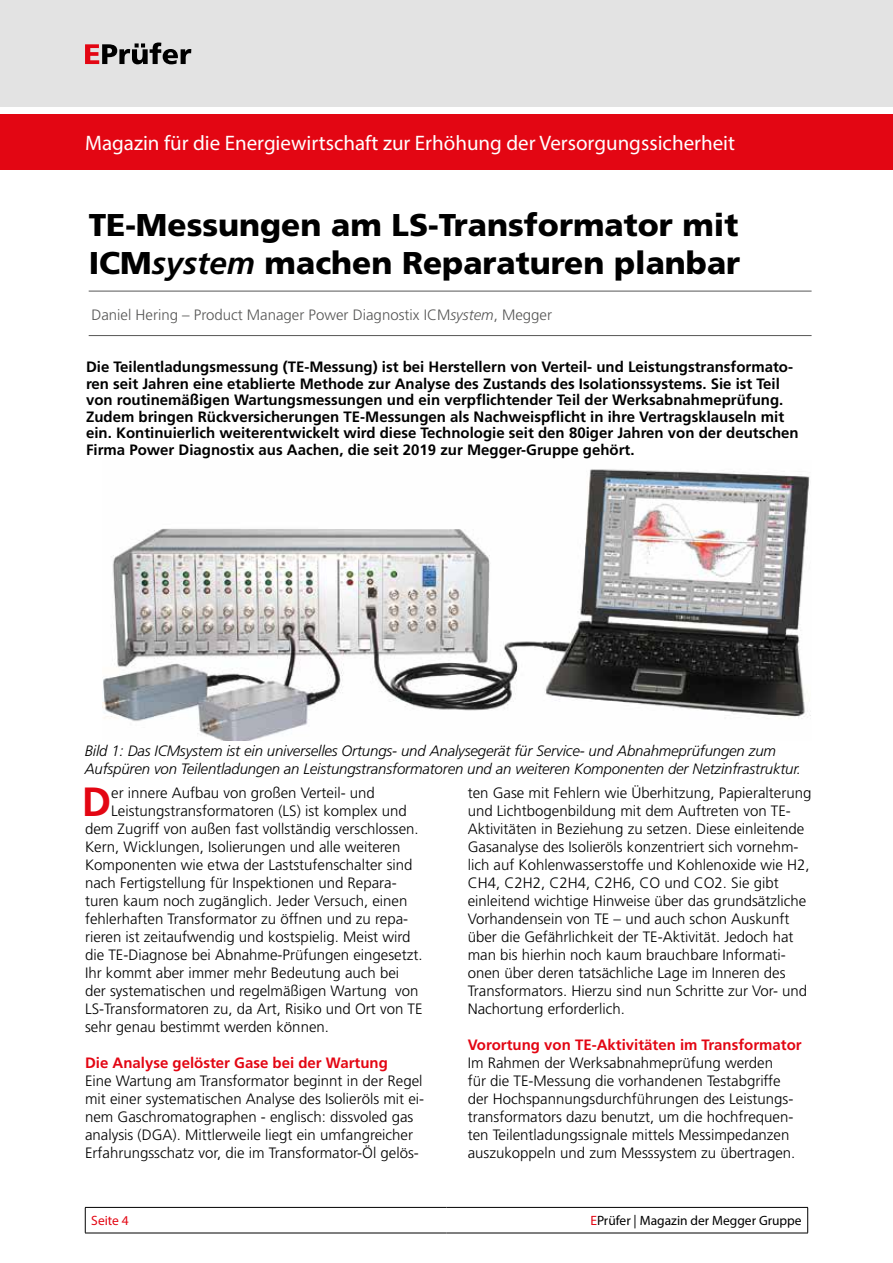
<style>
.page{position:relative;width:893px;height:1263px;background:#fff}
.page>*{position:absolute;margin:0;border:0;box-sizing:border-box;transform-origin:0 0}
.t1{font:700 40.8px "Frutiger LT Pro";color:#e30613}
.t2{font:900 31.5px/37.5px "Frutiger LT Pro";color:#000}
.t3{font:21px "Myriad Pro";color:#fff}
.t4{font:300 15px/18px "Frutiger LT Pro";color:#000}
.t5{font:700 15px/16.5px "Frutiger LT Pro";color:#000}
.t6{font:italic 300 15px/18px "Frutiger LT Pro";letter-spacing:-.01em;color:#000}
.t7{font:700 15px "Frutiger LT Pro";color:#e30613}
.t8{font:300 15px "Frutiger LT Pro";color:#575756}
.t9{font:13.5px "Myriad Pro";color:#000}
.t10{font:13.5px "Myriad Pro";color:#e30613}
.s1{font-weight:700;font-style:italic}
.s2{font-style:italic}
.s3{color:#e30613}
</style>
<div class="page">
<img style="left:102px;top:469px;width:709px;height:272px">
<div style="left:0;top:0;width:893px;height:106px;background:#e3e3e3"></div>
<svg style="left:85px;top:43px;width:106px;height:21px"></svg>
<div style="left:0;top:115px;width:893px;height:55px;background:#e30613"></div>
<hr style="left:85px;top:1207px;width:361px;height:1px;background:#000">
<svg style="left:85px;top:1207px;width:1px;height:26px"></svg>
<hr style="left:446px;top:1207px;width:362px;height:1px;background:#000">
<svg style="left:807px;top:1207px;width:1px;height:26px"></svg>
<hr style="left:85px;top:1233px;width:361px;height:1px;background:#000">
<hr style="left:446px;top:1233px;width:362px;height:1px;background:#000">
<hr style="left:89px;top:291px;width:723px;height:1px;background:#575756">
<hr style="left:89px;top:335px;width:723px;height:1px;background:#575756">
<h3 class="t3" style="left:85px;top:130px;width:652px">Magazin für die Energiewirtschaft zur Erhöhung der Versorgungssicherheit</h3>
<h2 class="t2" style="left:89px;top:206px;width:653px">TE-Messungen am LS-Transformator mit<br>ICM<span class="s1">system</span> machen Reparaturen planbar</h2>
<p class="t8" style="left:91px;top:306px;width:462px">Daniel Hering – Product Manager Power Diagnostix ICM<span class="s2">system</span>, Megger</p>
<p class="t5" style="left:86px;top:359px;width:714px">Die Teilentladungsmessung (TE-Messung) ist bei Herstellern von Verteil- und Leistungstransformato&shy;ren seit Jahren eine etablierte Methode zur Analyse des Zustands des Isolationssystems. Sie ist Teil von routinemäßigen Wartungsmessungen und ein verpflichtender Teil der Werksabnahmeprüfung.<br>Zudem bringen Rückversicherungen TE-Messungen als Nachweispflicht in ihre Vertragsklauseln mit ein. Kontinuierlich weiterentwickelt wird diese Technologie seit den 80iger Jahren von der deutschen Firma Power Diagnostix aus Aachen, die seit 2019 zur Megger-Gruppe gehört.</p>
<p class="t6" style="left:85px;top:742px;width:718px">Bild 1: Das ICMsystem ist ein universelles Ortungs- und Analysegerät für Service- und Abnahmeprüfungen zum<br>Aufspüren von Teilentladungen an Leistungstransformatoren und an weiteren Komponenten der Netzinfrastruktur.</p>
<h1 class="t1" style="left:82px;top:777px;width:31px">D</h1>
<p class="t4" style="left:111px;top:784px;width:265px">er innere Aufbau von großen Verteil- und</p>
<p class="t4" style="left:111px;top:802px;width:297px">Leistungstransformatoren (LS) ist komplex und</p>
<p class="t4" style="left:85px;top:820px;width:335px">dem Zugriff von außen fast vollständig verschlossen.</p>
<p class="t4" style="left:85px;top:838px;width:317px">Kern, Wicklungen, Isolierungen und alle weiteren</p>
<p class="t4" style="left:85px;top:856px;width:329px">Komponenten wie etwa der Laststufenschalter sind</p>
<p class="t4" style="left:85px;top:874px;width:313px">nach Fertigstellung für Inspektionen und Repara-</p>
<p class="t4" style="left:85px;top:892px;width:324px">turen kaum noch zugänglich. Jeder Versuch, einen</p>
<p class="t4" style="left:85px;top:910px;width:325px">fehlerhaften Transformator zu öffnen und zu repa-</p>
<p class="t4" style="left:85px;top:928px;width:327px">rieren ist zeitaufwendig und kostspielig. Meist wird</p>
<p class="t4" style="left:85px;top:946px;width:339px">die TE-Diagnose bei Abnahme-Prüfungen eingesetzt.</p>
<p class="t4" style="left:85px;top:964px;width:316px">Ihr kommt aber immer mehr Bedeutung auch bei</p>
<p class="t4" style="left:85px;top:982px;width:335px">der systematischen und regelmäßigen Wartung von</p>
<p class="t4" style="left:85px;top:1000px;width:339px">LS-Transformatoren zu, da Art, Risiko und Ort von TE</p>
<p class="t4" style="left:85px;top:1018px;width:245px">sehr genau bestimmt werden können.</p>
<p class="t7" style="left:85px;top:1054px;width:304px">Die Analyse gelöster Gase bei der Wartung</p>
<p class="t4" style="left:85px;top:1072px;width:341px">Eine Wartung am Transformator beginnt in der Regel mit einer systematischen Analyse des Isolieröls mit ei&shy;nem Gaschromatographen - englisch: dissvoled gas analysis (DGA). Mittlerweile liegt ein umfangreicher Erfahrungsschatz vor, die im Transformator-Öl gelös-</p>
<p class="t4" style="left:468px;top:784px;width:345px">ten Gase mit Fehlern wie Überhitzung, Papieralterung und Lichtbogenbildung mit dem Auftreten von TE-Aktivitäten in Beziehung zu setzen. Diese einleitende Gasanalyse des Isolieröls konzentriert sich vornehm&shy;lich auf Kohlenwasserstoffe und Kohlenoxide wie H2, CH4, C2H2, C2H4, C2H6, CO und CO2. Sie gibt einleitend wichtige Hinweise über das grundsätzliche Vorhandensein von TE – und auch schon Auskunft über die Gefährlichkeit der TE-Aktivität. Jedoch hat man bis hierhin noch kaum brauchbare Informati&shy;onen über deren tatsächliche Lage im Inneren des Transformators. Hierzu sind nun Schritte zur Vor- und Nachortung erforderlich.</p>
<p class="t7" style="left:468px;top:1036px;width:336px">Vorortung von TE-Aktivitäten im Transformator</p>
<p class="t4" style="left:468px;top:1054px;width:329px">Im Rahmen der Werksabnahmeprüfung werden<br>für die TE-Messung die vorhandenen Testabgriffe der Hochspannungsdurchführungen des Leistungs&shy;transformators dazu benutzt, um die hochfrequen&shy;ten Teilentladungssignale mittels Messimpedanzen auszukoppeln und zum Messsystem zu übertragen.</p>
<p class="t10" style="left:91px;top:1212px;width:39px">Seite 4</p>
<p class="t9" style="left:590px;top:1212px;width:213px"><span class="s3">E</span>Prüfer | Magazin der Megger Gruppe</p>
</div>
